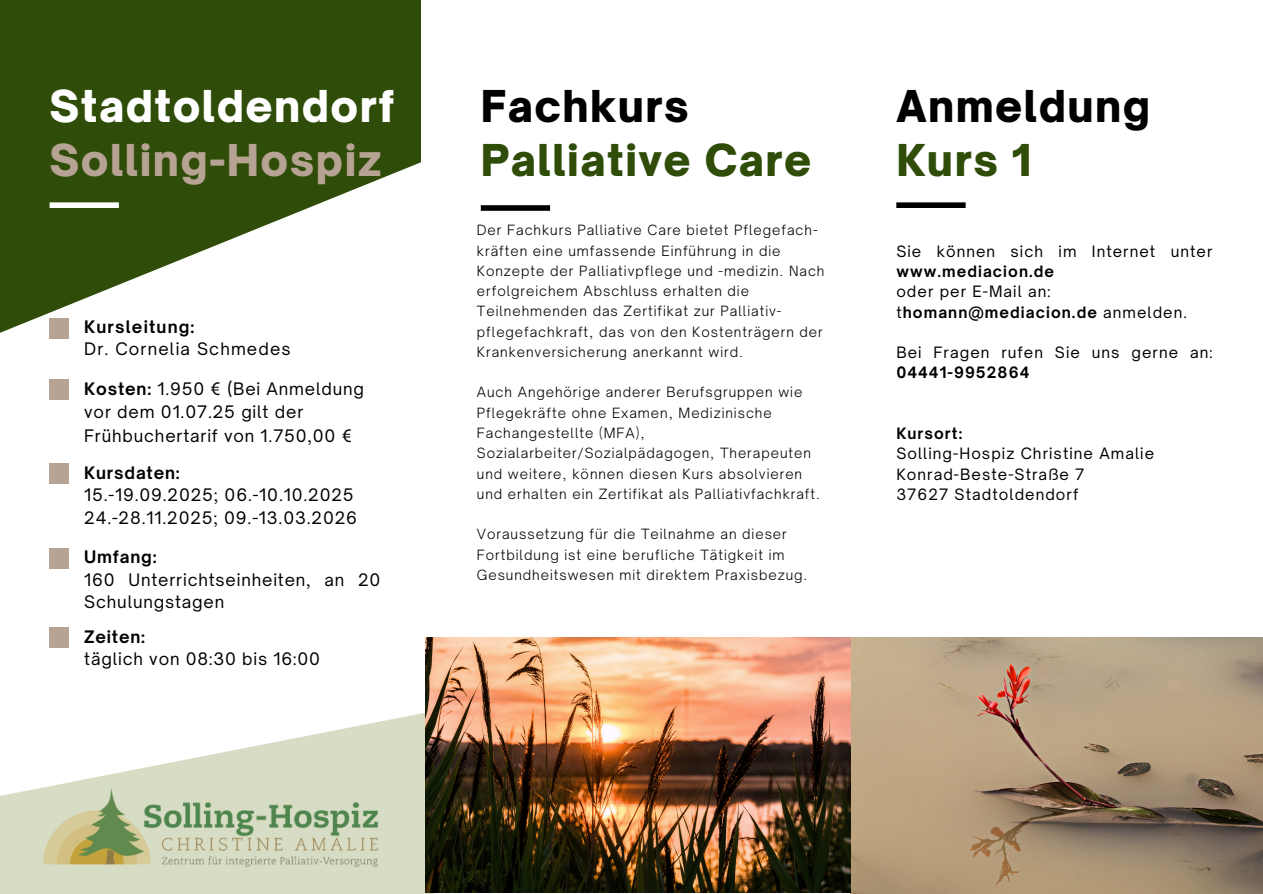
<style>
.page{position:relative;width:1263px;height:894px;background:#fff}
.page>*{position:absolute;margin:0;border:0;box-sizing:border-box;transform-origin:0 0}
.t1{font:900 42px "Open Sauce One";letter-spacing:.035em;color:#2f4d08}
.t2{font:900 42px "Open Sauce One";letter-spacing:.035em;color:#000}
.t3{font:900 42px "Open Sauce One";letter-spacing:.035em;color:#fff}
.t4{font:900 42px "Open Sauce One";letter-spacing:.035em;color:#b6a393}
.t5{font:16.5px/22.5px "Open Sauce One";letter-spacing:.05em;color:#000}
.t6{font:16.5px/22.5px "Open Sauce One";letter-spacing:.07em;color:#000}
.t7{font:15px/20.2px "Open Sauce One";letter-spacing:.07em;color:#000}
.t8{font:300 13.5px/20.2px "Open Sauce One";letter-spacing:.07em;color:#000}
.s1{font-weight:700}
</style>
<div class="page">
<svg style="left:0;top:0;width:421px;height:339px;fill:#2f4d08"></svg>
<div style="left:50px;top:202px;width:69px;height:6px;background:#fff"></div>
<div style="left:50px;top:318px;width:19px;height:20px;background:#b6a393"></div>
<div style="left:50px;top:379px;width:19px;height:21px;background:#b6a393"></div>
<div style="left:481px;top:205px;width:69px;height:6px;background:#000"></div>
<img style="left:425px;top:637px;width:838px;height:256px">
<div style="left:896px;top:202px;width:70px;height:6px;background:#000"></div>
<svg style="left:0;top:698px;width:497px;height:195px;fill:#d7dcc4"></svg>
<div style="left:50px;top:463px;width:19px;height:21px;background:#b6a393"></div>
<div style="left:50px;top:548px;width:19px;height:20px;background:#b6a393"></div>
<div style="left:50px;top:627px;width:19px;height:20px;background:#b6a393"></div>
<h2 class="t3" style="left:50px;top:79px;width:346px">Stadtoldendorf</h2>
<h2 class="t4" style="left:50px;top:133px;width:334px">Solling-Hospiz</h2>
<h1 class="t6" style="left:84px;top:315px;width:208px"><span class="s1">Kursleitung:<br></span>Dr. Cornelia Schmedes</h1>
<p class="t5" style="left:84px;top:376px;width:281px;line-height:23.7px"><span class="s1">Kosten:</span> 1.950 € (Bei Anmeldung vor dem 01.07.25 gilt der<br>Frühbuchertarif von 1.750,00 €</p>
<h2 class="t5" style="left:84px;top:461px;width:274px"><span class="s1">Kursdaten:<br></span>15.-19.09.2025; 06.-10.10.2025<br>24.-28.11.2025; 09.-13.03.2026</h2>
<p class="t5" style="left:84px;top:545px;width:298px"><span class="s1">Umfang:<br></span>160 Unterrichtseinheiten, an 20<br>Schulungstagen</p>
<p class="t5" style="left:84px;top:625px;width:237px"><span class="s1">Zeiten:<br></span>täglich von 08:30 bis 16:00</p>
<p class="t2" style="left:481px;top:79px;width:210px">Fachkurs</p>
<p class="t1" style="left:481px;top:133px;width:332px">Palliative Care</p>
<h1 class="t8" style="left:477px;top:220px;width:349px">Der Fachkurs Palliative Care bietet Pflegefach&shy;kräften eine umfassende Einführung in die Konzepte der Palliativpflege und -medizin. Nach erfolgreichem Abschluss erhalten die Teilnehmenden das Zertifikat zur Palliativ&shy;pflegefachkraft, das von den Kostenträgern der Krankenversicherung anerkannt wird.</h1>
<h1 class="t8" style="left:477px;top:382px;width:345px">Auch Angehörige anderer Berufsgruppen wie Pflegekräfte ohne Examen, Medizinische Fachangestellte (MFA), Sozialarbeiter/Sozialpädagogen, Therapeuten und weitere, können diesen Kurs absolvieren und erhalten ein Zertifikat als Palliativfachkraft.</h1>
<h1 class="t8" style="left:477px;top:524px;width:332px">Voraussetzung für die Teilnahme an dieser<br>Fortbildung ist eine berufliche Tätigkeit im<br>Gesundheitswesen mit direktem Praxisbezug.</h1>
<h2 class="t2" style="left:896px;top:79px;width:255px">Anmeldung</h2>
<h2 class="t1" style="left:896px;top:133px;width:137px">Kurs 1</h2>
<h2 class="t7" style="left:896px;top:241px;width:318px">Sie können sich im Internet unter <span class="s1">www.mediacion.de<br></span>oder per E-Mail an: t<span class="s1">homann@mediacion.de</span> anmelden.</h2>
<h2 class="t7" style="left:896px;top:342px;width:318px">Bei Fragen rufen Sie uns gerne an:<br><span class="s1">04441-9952864</span></h2>
<h2 class="t7" style="left:896px;top:423px;width:259px"><span class="s1">Kursort:<br></span>Solling-Hospiz Christine Amalie<br>Konrad-Beste-Straße 7<br>37627 Stadtoldendorf</h2>
</div>
